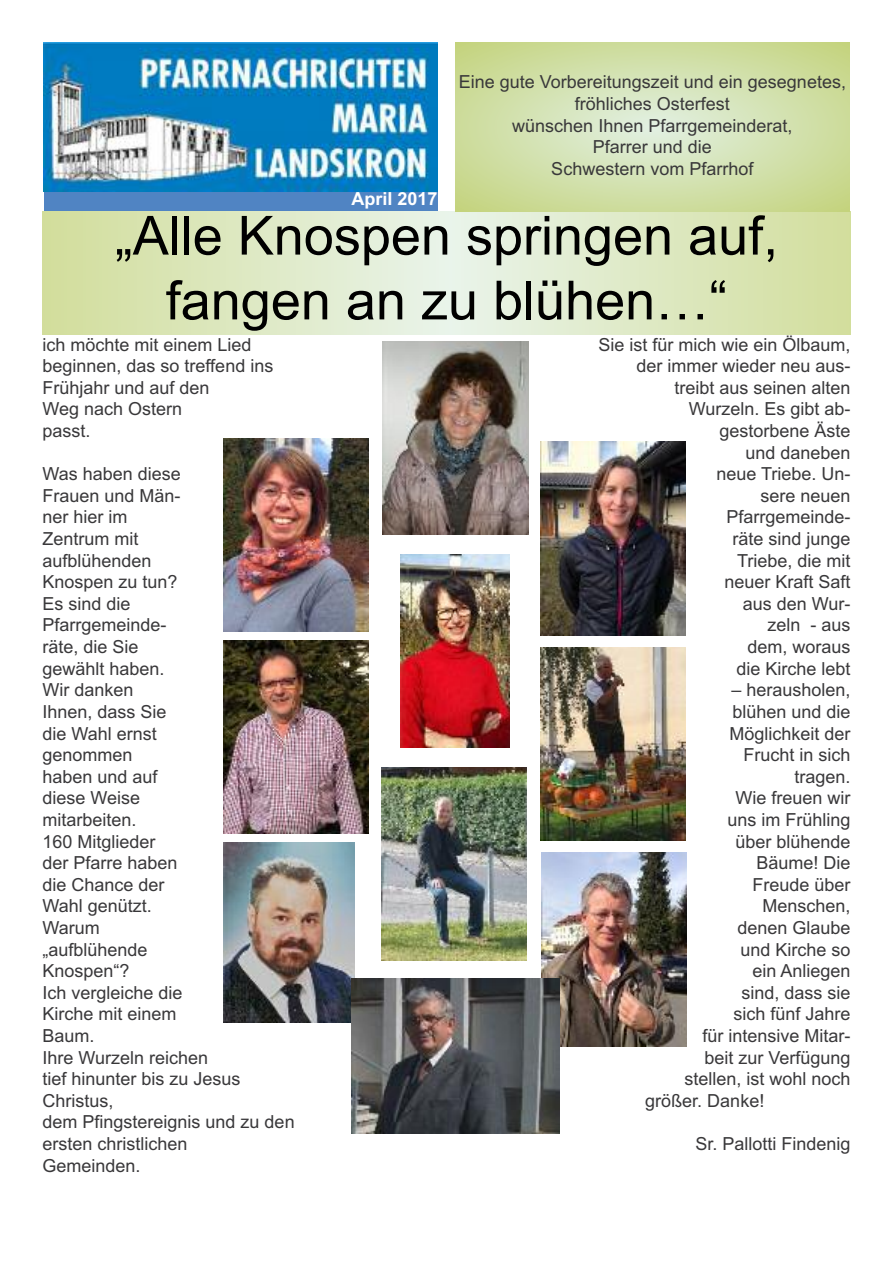
<style>
.page{position:relative;width:893px;height:1263px;background:#fff}
.page>*{position:absolute;margin:0;border:0;box-sizing:border-box;transform-origin:0 0}
.t1{font:54px/64.8px "Arial";color:#000;text-align:center}
.t2{font:18px/21.6px "Arial";color:#39383a}
.t3{font:700 18px "Arial";color:#fff}
</style>
<div class="page">
<svg style="left:43px;top:211px;width:807px;height:124px;background:#dde8c2"></svg>
<svg style="left:455px;top:43px;width:394px;height:168px;background:#d1e0aa"></svg>
<div style="left:44px;top:43px;width:393px;height:168px;background:#5084c3"></div>
<img style="left:44px;top:43px;width:393px;height:149px">
<div style="left:221px;top:438px;width:150px;height:193px;background:linear-gradient(to bottom,#fff,#fff)"></div>
<img style="left:223px;top:438px;width:145px;height:193px">
<div style="left:221px;top:640px;width:150px;height:194px;background:linear-gradient(to bottom,#fff,#fff)"></div>
<img style="left:223px;top:640px;width:145px;height:194px">
<img style="left:383px;top:341px;width:145px;height:194px">
<div style="left:538px;top:442px;width:150px;height:193px;background:linear-gradient(to bottom,#fff,#fff)"></div>
<img style="left:540px;top:442px;width:145px;height:193px">
<img style="left:224px;top:843px;width:130px;height:179px">
<img style="left:401px;top:554px;width:109px;height:194px">
<svg style="left:381px;top:767px;width:1px;height:194px"></svg>
<img style="left:382px;top:767px;width:145px;height:194px">
<div style="left:538px;top:647px;width:150px;height:194px;background:linear-gradient(to bottom,#fff,#fff)"></div>
<img style="left:540px;top:647px;width:145px;height:194px">
<svg style="left:541px;top:853px;width:1px;height:125px"></svg>
<img style="left:542px;top:853px;width:145px;height:193px">
<img style="left:351px;top:978px;width:209px;height:156px">
<p class="t3" style="left:351px;top:188px;width:88px">April 2017</p>
<p class="t2" style="left:459px;top:71px;width:389px;text-align:center">Eine gute Vorbereitungszeit und ein gesegnetes, fröhliches Osterfest<br>wünschen Ihnen Pfarrgemeinderat,<br>Pfarrer und die<br>Schwestern vom Pfarrhof</p>
<h1 class="t1" style="left:115px;top:204px;width:665px">„Alle Knospen springen auf, fangen an zu blühen…“</h1>
<p class="t2" style="left:43px;top:334px;width:232px">ich möchte mit einem Lied beginnen, das so treffend ins<br>Frühjahr und auf den<br>Weg nach Ostern<br>passt.</p>
<p class="t2" style="left:42px;top:463px;width:254px">Was haben diese<br>Frauen und Män-<br>ner hier im<br>Zentrum mit<br>aufblühenden<br>Knospen zu tun?<br>Es sind die<br>Pfarrgemeinde-<br>räte, die Sie<br>gewählt haben.<br>Wir danken<br>Ihnen, dass Sie<br>die Wahl ernst<br>genommen<br>haben und auf<br>diese Weise<br>mitarbeiten.<br>160 Mitglieder<br>der Pfarre haben<br>die Chance der<br>Wahl genützt.<br>Warum<br>„aufblühende<br>Knospen“?<br>Ich vergleiche die<br>Kirche mit einem<br>Baum.<br>Ihre Wurzeln reichen<br>tief hinunter bis zu Jesus<br>Christus,<br>dem Pfingstereignis und zu den ersten christlichen<br>Gemeinden.</p>
<p class="t2" style="left:598px;top:334px;width:254px;text-align:right">Sie ist für mich wie ein Ölbaum, der immer wieder neu aus&shy;treibt aus seinen alten<br>Wurzeln. Es gibt ab&shy;gestorbene Äste<br>und daneben<br>neue Triebe. Un-<br>sere neuen<br>Pfarrgemeinde-<br>räte sind junge<br>Triebe, die mit<br>neuer Kraft Saft<br>aus den Wur-<br>zeln - aus<br>dem, woraus<br>die Kirche lebt</p>
<p class="t2" style="left:731px;top:679px;width:121px">– herausholen,</p>
<p class="t2" style="left:732px;top:701px;width:120px">blühen und die</p>
<p class="t2" style="left:729px;top:722px;width:123px">Möglichkeit der</p>
<p class="t2" style="left:743px;top:744px;width:109px">Frucht in sich</p>
<p class="t2" style="left:794px;top:766px;width:58px">tragen.</p>
<p class="t2" style="left:735px;top:787px;width:117px">Wie freuen wir</p>
<p class="t2" style="left:727px;top:809px;width:125px">uns im Frühling</p>
<p class="t2" style="left:735px;top:830px;width:117px">über blühende</p>
<p class="t2" style="left:756px;top:852px;width:96px">Bäume! Die</p>
<p class="t2" style="left:752px;top:874px;width:100px">Freude über</p>
<p class="t2" style="left:762px;top:895px;width:90px">Menschen,</p>
<p class="t2" style="left:737px;top:917px;width:115px">denen Glaube</p>
<p class="t2" style="left:740px;top:938px;width:112px">und Kirche so</p>
<p class="t2" style="left:752px;top:960px;width:100px">ein Anliegen</p>
<p class="t2" style="left:741px;top:982px;width:111px">sind, dass sie</p>
<p class="t2" style="left:733px;top:1003px;width:119px">sich fünf Jahre</p>
<p class="t2" style="left:702px;top:1025px;width:150px">für intensive Mitar-</p>
<p class="t2" style="left:704px;top:1046px;width:148px">beit zur Verfügung</p>
<p class="t2" style="left:684px;top:1068px;width:168px">stellen, ist wohl noch</p>
<p class="t2" style="left:645px;top:1090px;width:121px">größer. Danke!</p>
<p class="t2" style="left:695px;top:1133px;width:157px">Sr. Pallotti Findenig</p>
</div>
